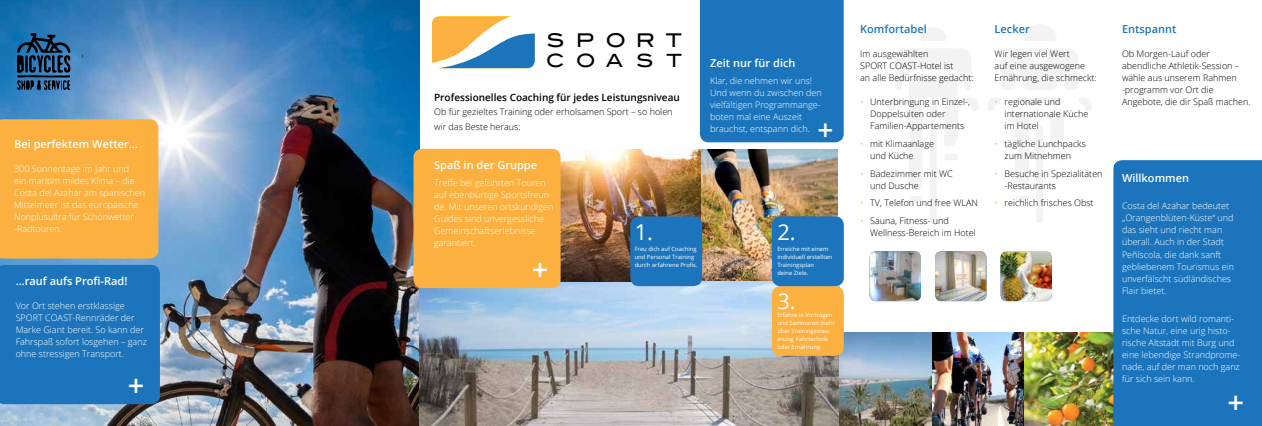
<style>
.page{position:relative;width:1262px;height:426px;background:#fff}
.page>*{position:absolute;margin:0;border:0;box-sizing:border-box;transform-origin:0 0}
.t1{font:600 29.1px "Open Sans";color:#fff}
.t2{font:600 28px "Open Sans";color:#fff}
.t3{font:21.8px "Open Sans";color:#fff}
.t4{font:18.8px "Blair Md ITCTT Medium";letter-spacing:.59em;color:#000}
.t5{font:18.2px "Blair Md ITCTT Medium";letter-spacing:.65em;color:#000}
.t6{font:600 11px "Open Sans";color:#fff}
.t7{font:600 11px "Open Sans";color:#1c75bc}
.t8{font:600 10px "Open Sans";color:#000}
.t9{font:300 9px/12px "Open Sans";color:#fff}
.t10{font:300 9px/12px "Open Sans";color:#000}
.t11{font:5.8px/8px "Open Sans";color:#fff}
.s1{color:#fbb040}
</style>
<div class="page">
<img style="left:839px;top:332px;width:274px;height:93px">
<img style="left:0;top:0;width:420px;height:425px">
<img style="left:420px;top:280px;width:419px;height:145px">
<img style="left:700px;top:149px;width:137px;height:131px">
<img style="left:554px;top:149px;width:146px;height:132px">
<svg style="left:1001px;top:24px;width:77px;height:66px"></svg>
<svg style="left:1016px;top:98px;width:48px;height:6px"></svg>
<svg style="left:988px;top:98px;width:12px;height:13px"></svg>
<svg style="left:1079px;top:98px;width:12px;height:13px"></svg>
<svg style="left:888px;top:28px;width:90px;height:194px"></svg>
<svg style="left:1015px;top:112px;width:49px;height:110px"></svg>
<div style="left:1113px;top:160px;width:148px;height:265px;background:#1c75bc"></div>
<div style="left:0;top:264px;width:160px;height:139px;background:#1c75bc"></div>
<svg style="left:14px;top:33px;width:57px;height:64px;background:#22547c"></svg>
<div style="left:630px;top:216px;width:72px;height:70px;background:#1c75bc;border-radius:9px"></div>
<div style="left:413px;top:149px;width:147px;height:139px;background:#fbb040;border-radius:9px"></div>
<div style="left:0;top:119px;width:158px;height:139px;background:#fbb040"></div>
<div style="left:772px;top:286px;width:71px;height:69px;background:#fbb040;border-radius:9px"></div>
<div style="left:772px;top:216px;width:71px;height:70px;background:#1c75bc;border-radius:9px"></div>
<img style="left:935px;top:251px;width:51px;height:50px">
<img style="left:1000px;top:251px;width:51px;height:50px">
<img style="left:869px;top:251px;width:52px;height:50px">
<div style="left:700px;top:0;width:143px;height:142px;background:#1c75bc"></div>
<svg style="left:432px;top:16px;width:103px;height:52px"></svg>
<p class="t4" style="left:547px;top:25px;width:136px">SPORT</p>
<p class="t5" style="left:546px;top:46px;width:137px">COAST</p>
<p class="t8" style="left:434px;top:90px;width:247px">Professionelles Coaching für jedes Leistungsniveau</p>
<p class="t10" style="left:434px;top:104px;width:240px;line-height:14.5px">Ob für gezieltes Training oder erholsamen Sport – so holen wir das Beste heraus:</p>
<p class="t6" style="left:14px;top:136px;width:125px">Bei perfektem Wetter…</p>
<p class="t9" style="left:14px;top:162px;width:132px">300 Sonnentage im Jahr und<br>ein maritim mildes Klima – die<br>Costa del Azahar am spanischen<br>Mittelmeer ist das europäische<br>Nonplusultra für Schönwetter -Radtouren.</p>
<p class="t6" style="left:434px;top:157px;width:104px">Spaß in der Gruppe</p>
<p class="t9" style="left:434px;top:176px;width:121px">Treffe bei geführten Touren auf ebenbürtige Sportsfreun&shy;de. Mit unseren ortskundigen<br>Guides sind unvergessliche<br>Gemeinschaftserlebnisse garantiert.</p>
<p class="t1" style="left:532px;top:249px;width:18px">+</p>
<p class="t6" style="left:16px;top:273px;width:113px">…rauf aufs Profi-Rad!</p>
<p class="t9" style="left:16px;top:299px;width:133px">Vor Ort stehen erstklassige<br>SPORT COAST-Rennräder der<br>Marke Giant bereit. So kann der<br>Fahrspaß sofort losgehen – ganz ohne stressigen Transport.</p>
<p class="t1" style="left:128px;top:365px;width:18px">+</p>
<p class="t3" style="left:634px;top:216px;width:20px">1.</p>
<p class="t11" style="left:634px;top:244px;width:64px">Freu dich auf Coaching und Personal Training durch erfahrene Profis.</p>
<p class="t6" style="left:710px;top:55px;width:87px">Zeit nur für dich</p>
<p class="t9" style="left:710px;top:75px;width:113px">Klar, die nehmen wir uns!<br>Und wenn du zwischen den vielfältigen Programmange&shy;boten mal eine Auszeit</p>
<p class="t9" style="left:710px;top:123px;width:101px">brauchst, entspann dich.</p>
<p class="t2" style="left:817px;top:111px;width:17px">+</p>
<p class="t3" style="left:777px;top:216px;width:20px">2.</p>
<p class="t11" style="left:777px;top:244px;width:53px">Erreiche mit einem</p>
<p class="t11" style="left:777px;top:252px;width:56px">individuell erstellten</p>
<p class="t11" style="left:777px;top:260px;width:38px">Trainingsplan</p>
<p class="t11" style="left:777px;top:268px;width:32px">deine Ziele.</p>
<p class="t3" style="left:777px;top:285px;width:20px">3.</p>
<p class="t11" style="left:777px;top:310px;width:57px">Erfahre in Vorträgen</p>
<p class="t11" style="left:777px;top:318px;width:59px">und Seminaren mehr über Trainingssteu&shy;erung, Fahrtechnik oder Ernährung</p>
<p class="t7" style="left:860px;top:22px;width:68px">Komfortabel</p>
<p class="t7" style="left:994px;top:22px;width:37px">Lecker</p>
<p class="t7" style="left:1122px;top:22px;width:56px">Entspannt</p>
<p class="t10" style="left:994px;top:48px;width:77px">Wir legen viel Wert</p>
<p class="t10" style="left:994px;top:60px;width:92px">auf eine ausgewogene</p>
<p class="t10" style="left:994px;top:72px;width:104px">Ernährung, die schmeckt:</p>
<p class="t10" style="left:1004px;top:96px;width:85px;text-indent:-10px"><span class="s1">•</span> regionale und internationale Küche im Hotel</p>
<p class="t10" style="left:994px;top:137px;width:93px"><span class="s1">•</span> tägliche Lunchpacks</p>
<p class="t10" style="left:1004px;top:149px;width:68px">zum Mitnehmen</p>
<p class="t10" style="left:1004px;top:167px;width:99px;text-indent:-10px"><span class="s1">•</span> Besuche in Spezialitäten -Restaurants</p>
<p class="t10" style="left:994px;top:197px;width:100px"><span class="s1">•</span> reichlich frisches Obst</p>
<p class="t10" style="left:1122px;top:48px;width:89px">Ob Morgen-Lauf oder</p>
<p class="t10" style="left:1122px;top:60px;width:119px">abendliche Athletik-Session –</p>
<p class="t10" style="left:1122px;top:72px;width:116px">wähle aus unserem Rahmen -programm vor Ort die</p>
<p class="t10" style="left:1122px;top:96px;width:130px">Angebote, die dir Spaß machen.</p>
<p class="t10" style="left:860px;top:48px;width:70px">Im ausgewählten</p>
<p class="t10" style="left:860px;top:60px;width:95px">SPORT COAST-Hotel ist</p>
<p class="t10" style="left:860px;top:72px;width:115px">an alle Bedürfnisse gedacht:</p>
<p class="t10" style="left:870px;top:96px;width:101px;text-indent:-10px"><span class="s1">•</span> Unterbringung in Einzel-,<br>Doppelsuiten oder<br>Familien-Appartements</p>
<p class="t10" style="left:870px;top:137px;width:65px;text-indent:-10px"><span class="s1">•</span> mit Klimaanlage und Küche</p>
<p class="t10" style="left:870px;top:167px;width:84px;text-indent:-10px"><span class="s1">•</span> Badezimmer mit WC und Dusche</p>
<p class="t10" style="left:860px;top:197px;width:119px"><span class="s1">•</span> TV, Telefon und free WLAN</p>
<p class="t10" style="left:860px;top:214px;width:90px"><span class="s1">•</span> Sauna, Fitness- und</p>
<p class="t10" style="left:870px;top:226px;width:107px">Wellness-Bereich im Hotel</p>
<p class="t6" style="left:1122px;top:170px;width:68px">Willkommen</p>
<p class="t9" style="left:1122px;top:200px;width:113px">Costa del Azahar bedeutet „Orangenblüten-Küste“ und das sieht und riecht man überall. Auch in der Stadt<br>Peñíscola, die dank sanft gebliebenem Tourismus ein unverfälscht südländisches<br>Flair bietet.</p>
<p class="t9" style="left:1122px;top:312px;width:120px">Entdecke dort wild romanti&shy;sche Natur, eine urig histo&shy;rische Altstadt mit Burg und eine lebendige Strandprome&shy;nade, auf der man noch ganz für sich sein kann.</p>
<p class="t1" style="left:1227px;top:381px;width:18px">+</p>
</div>
